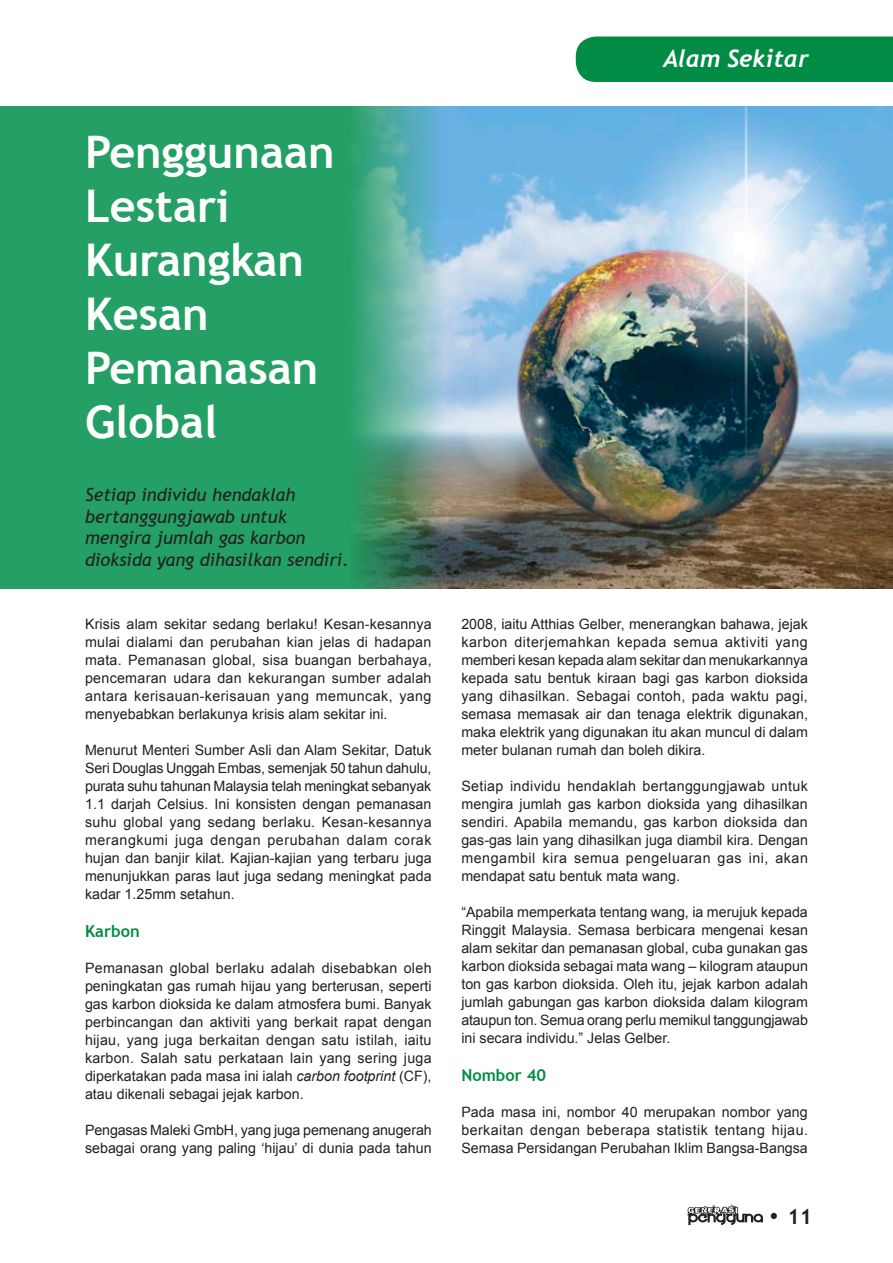
<style>
.page{position:relative;width:893px;height:1263px;background:#fff}
.page>*{position:absolute;margin:0;border:0;box-sizing:border-box;transform-origin:0 0}
.t1{font:700 45px/54px "Trebuchet MS";color:#fff}
.t2{font:italic 700 24px "Trebuchet";color:#fff}
.t3{font:700 21px "Trebuchet MS";color:#231f20}
.t4{font:italic 18px/21.6px "Trebuchet MS";color:#231f20}
.t5{font:700 16.5px "Trebuchet MS";color:#008c44}
.t6{font:14.25px/18px "Arial";color:#231f20;text-align:justify}
.s1{font-style:italic}
.s2{font-family:"Square 721 BT"}
</style>
<div class="page">
<div style="left:576px;top:37px;width:317px;height:45px;background:#008c44"></div>
<img style="left:561px;top:106px;width:332px;height:482px">
<img style="left:0;top:106px;width:561px;height:483px">
<img style="left:688px;top:1204px;width:75px;height:20px">
<h1 class="t1" style="left:85px;top:125px;width:251px">Penggunaan<br>Lestari<br>Kurangkan<br>Kesan<br>Pemanasan<br>Global</h1>
<p class="t4" style="left:85px;top:484px;width:265px">Setiap individu hendaklah bertanggungjawab untuk mengira jumlah gas karbon dioksida yang dihasilkan sendiri.</p>
<p class="t6" style="left:85px;top:615px;width:348px">Krisis alam sekitar sedang berlaku! Kesan-kesannya mulai dialami dan perubahan kian jelas di hadapan mata. Pemanasan global, sisa buangan berbahaya, pencemaran udara dan kekurangan sumber adalah antara kerisauan-kerisauan yang memuncak, yang menyebabkan berlakunya krisis alam sekitar ini.</p>
<p class="t6" style="left:85px;top:741px;width:348px">Menurut Menteri Sumber Asli dan Alam Sekitar, Datuk Seri Douglas Unggah Embas, semenjak 50 tahun dahulu, purata suhu tahunan Malaysia telah meningkat sebanyak 1.1 darjah Celsius. Ini konsisten dengan pemanasan suhu global yang sedang berlaku. Kesan-kesannya merangkumi juga dengan perubahan dalam corak hujan dan banjir kilat. Kajian-kajian yang terbaru juga menunjukkan paras laut juga sedang meningkat pada kadar 1.25mm setahun.</p>
<p class="t5" style="left:85px;top:921px;width:56px">Karbon</p>
<p class="t6" style="left:85px;top:959px;width:348px">Pemanasan global berlaku adalah disebabkan oleh peningkatan gas rumah hijau yang berterusan, seperti gas karbon dioksida ke dalam atmosfera bumi. Banyak perbincangan dan aktiviti yang berkait rapat dengan hijau, yang juga berkaitan dengan satu istilah, iaitu karbon. Salah satu perkataan lain yang sering juga diperkatakan pada masa ini ialah <span class="s1">carbon footprint</span> (CF), atau dikenali sebagai jejak karbon.</p>
<p class="t6" style="left:85px;top:1121px;width:348px">Pengasas Maleki GmbH, yang juga pemenang anugerah sebagai orang yang paling ‘hijau’ di dunia pada tahun</p>
<h2 class="t2" style="left:663px;top:44px;width:147px">Alam Sekitar</h2>
<p class="t6" style="left:461px;top:615px;width:348px">2008, iaitu Atthias Gelber, menerangkan bahawa, jejak karbon diterjemahkan kepada semua aktiviti yang memberi kesan kepada alam sekitar dan menukarkannya kepada satu bentuk kiraan bagi gas karbon dioksida yang dihasilkan. Sebagai contoh, pada waktu pagi, semasa memasak air dan tenaga elektrik digunakan, maka elektrik yang digunakan itu akan muncul di dalam meter bulanan rumah dan boleh dikira.</p>
<p class="t6" style="left:461px;top:777px;width:348px">Setiap individu hendaklah bertanggungjawab untuk mengira jumlah gas karbon dioksida yang dihasilkan sendiri. Apabila memandu, gas karbon dioksida dan gas-gas lain yang dihasilkan juga diambil kira. Dengan mengambil kira semua pengeluaran gas ini, akan mendapat satu bentuk mata wang.</p>
<p class="t6" style="left:461px;top:903px;width:348px">“Apabila memperkata tentang wang, ia merujuk kepada Ringgit Malaysia. Semasa berbicara mengenai kesan alam sekitar dan pemanasan global, cuba gunakan gas karbon dioksida sebagai mata wang – kilogram ataupun ton gas karbon dioksida. Oleh itu, jejak karbon adalah jumlah gabungan gas karbon dioksida dalam kilogram ataupun ton. Semua orang perlu memikul tanggungjawab ini secara individu.” Jelas Gelber.</p>
<p class="t5" style="left:461px;top:1065px;width:86px">Nombor 40</p>
<p class="t6" style="left:461px;top:1103px;width:348px">Pada masa ini, nombor 40 merupakan nombor yang berkaitan dengan beberapa statistik tentang hijau.<br>Semasa Persidangan Perubahan Iklim Bangsa-Bangsa</p>
<h3 class="t3" style="left:768px;top:1203px;width:46px"><span class="s2">•</span> 11</h3>
</div>
